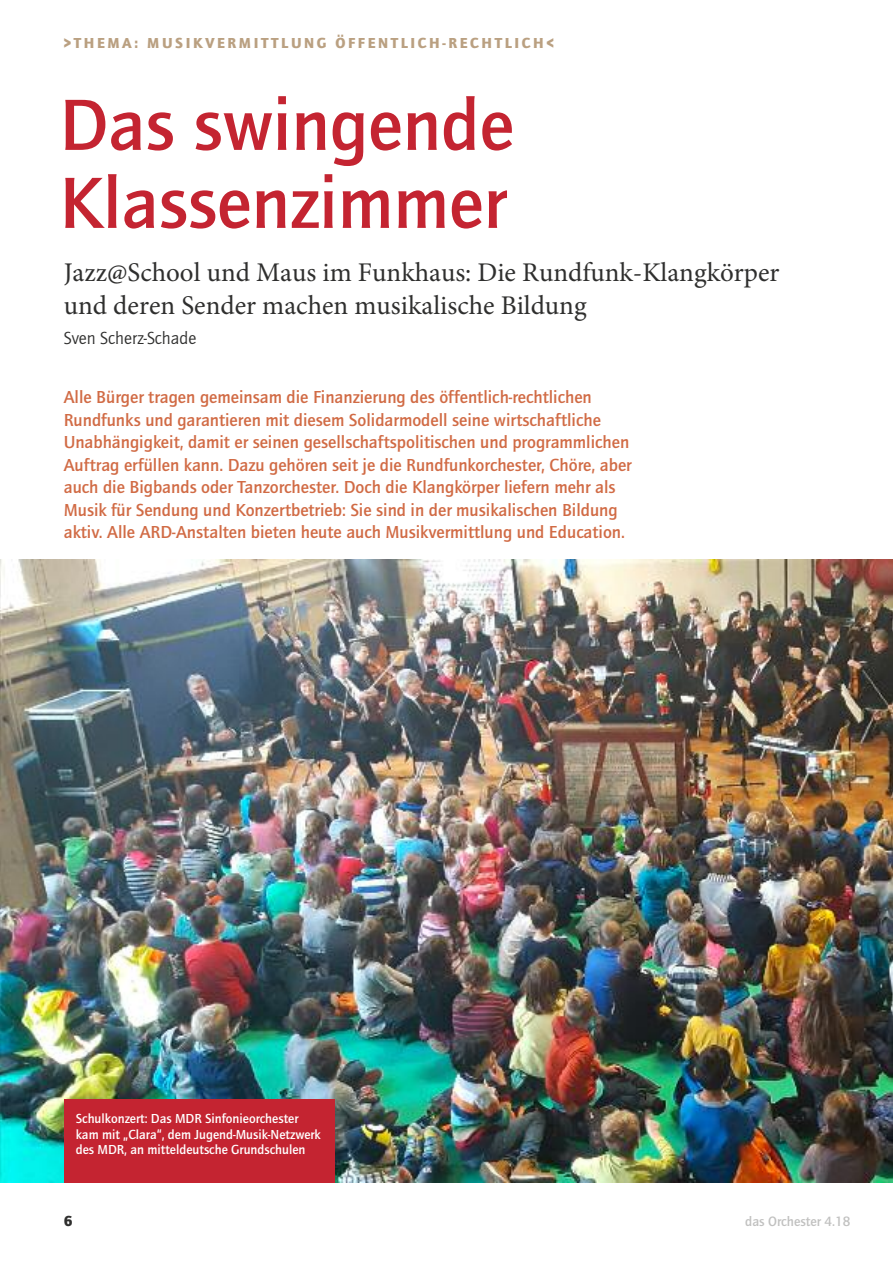
<style>
.page{position:relative;width:893px;height:1263px;background:#fff}
.page>*{position:absolute;margin:0;border:0;box-sizing:border-box;transform-origin:0 0}
.t1{font:700 75px/78px "Quay Itc T";color:#c42431}
.t2{font:27px/33px "Minion Pro";color:#2f2f2e}
.t3{font:700 18px/22.5px "Quay Itc T";color:#d16b45}
.t4{font:18px "Quay Itc T";color:#2f2f2e}
.t5{font:900 15px "Quay Itc T";letter-spacing:.175em;color:#baa081}
.t6{font:900 15px "Quay Itc T";color:#2f2f2e}
.t7{font:700 13.95px "Quay Itc T";color:#c1c1c0}
.t8{font:700 13.5px/15.8px "Quay Itc T";color:#fff}
</style>
<div class="page">
<img style="left:0;top:560px;width:893px;height:622px">
<div style="left:64px;top:1099px;width:270px;height:83px;background:#c42431"></div>
<p class="t5" style="left:64px;top:34px;width:492px">&gt;THEMA: MUSIKVERMITTLUNG ÖFFENTLICH-RECHTLICH&lt;</p>
<h1 class="t1" style="left:59px;top:85px;width:456px">Das swingende<br>Klassenzimmer</h1>
<h2 class="t2" style="left:64px;top:258px;width:717px">Jazz@School und Maus im Funkhaus: Die Rundfunk-Klangkörper und deren Sender machen musikalische Bildung</h2>
<p class="t4" style="left:64px;top:327px;width:134px">Sven Scherz-Schade</p>
<p class="t3" style="left:64px;top:386px;width:569px">Alle Bürger tragen gemeinsam die Finanzierung des öffentlich-rechtlichen Rundfunks und garantieren mit diesem Solidarmodell seine wirtschaftliche Unabhängigkeit, damit er seinen gesellschaftspolitischen und programmlichen Auftrag erfüllen kann. Dazu gehören seit je die Rundfunkorchester, Chöre, aber auch die Bigbands oder Tanzorchester. Doch die Klangkörper liefern mehr als Musik für Sendung und Konzertbetrieb: Sie sind in der musikalischen Bildung aktiv. Alle ARD-Anstalten bieten heute auch Musikvermittlung und Education.</p>
<p class="t8" style="left:76px;top:1110px;width:247px">Schulkonzert: Das MDR Sinfonieorchester kam mit „Clara“, dem Jugend-Musik-Netzwerk des MDR, an mitteldeutsche Grundschulen</p>
<p class="t6" style="left:64px;top:1212px;width:10px">6</p>
<p class="t7" style="left:745px;top:1212px;width:107px">das Orchester 4.18</p>
</div>
